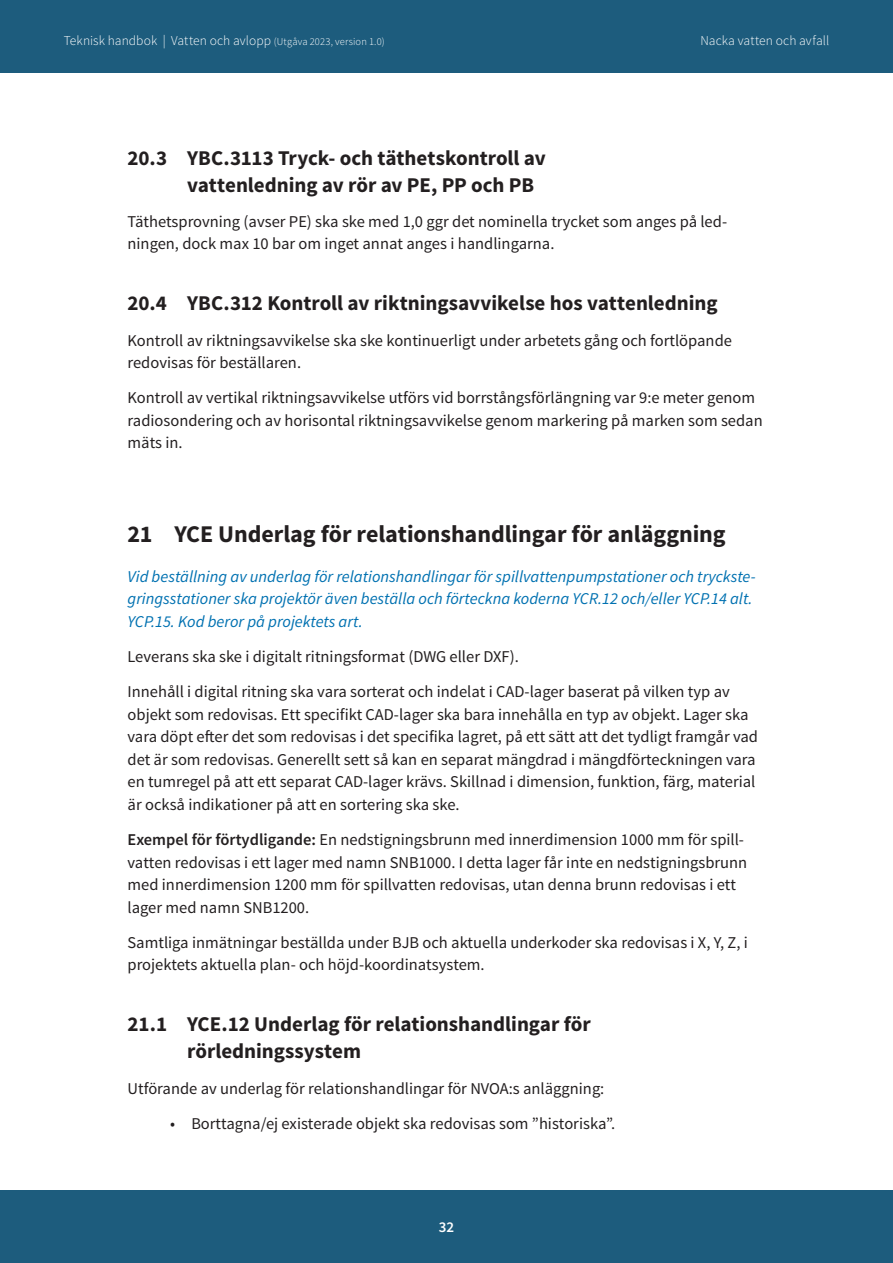
<style>
.page{position:relative;width:893px;height:1263px;background:#fff}
.page>*{position:absolute;margin:0;border:0;box-sizing:border-box;transform-origin:0 0}
.t1{font:700 24px "Source Sans Pro";letter-spacing:-.005em;color:#231f20}
.t2{font:700 21px/27px "Source Sans Pro";letter-spacing:-.005em;color:#231f20}
.t3{font:16.5px/22.5px "Source Sans Pro";color:#231f20}
.t4{font:italic 16.5px/22.5px "Source Sans Pro";color:#0071b1}
.t5{font:600 15px "Source Sans Pro";color:#fff}
.t6{font:300 13.5px "Source Sans Pro";letter-spacing:.005em;color:#fff}
.s1{font-size:10.5px}
.s2{font-weight:600}
</style>
<div class="page">
<div style="left:0;top:1191px;width:893px;height:72px;background:#1d5c7d"></div>
<div style="left:0;top:0;width:893px;height:72px;background:#1d5c7d"></div>
<p class="t6" style="left:64px;top:32px;width:322px">Teknisk handbok | Vatten och avlopp <span class="s1">(Utgåva 2023, version 1.0)</span></p>
<p class="t6" style="left:700px;top:32px;width:130px">Nacka vatten och avfall</p>
<p class="t2" style="left:187px;top:145px;width:360px;text-indent:-60px">20.3 YBC.3113 Tryck- och täthetskontroll av vattenledning av rör av PE, PP och PB</p>
<p class="t3" style="left:128px;top:210px;width:601px">Täthetsprovning (avser PE) ska ske med 1,0 ggr det nominella trycket som anges på led&shy;ningen, dock max 10 bar om inget annat anges i handlingarna.</p>
<p class="t2" style="left:128px;top:291px;width:591px">20.4 YBC.312 Kontroll av riktningsavvikelse hos vattenledning</p>
<p class="t3" style="left:128px;top:329px;width:606px">Kontroll av riktningsavvikelse ska ske kontinuerligt under arbetets gång och fortlöpande redovisas för beställaren.</p>
<p class="t3" style="left:128px;top:387px;width:637px">Kontroll av vertikal riktningsavvikelse utförs vid borrstångsförlängning var 9:e meter genom radiosondering och av horisontal riktningsavvikelse genom markering på marken som sedan mäts in.</p>
<h1 class="t1" style="left:128px;top:519px;width:600px">21 YCE Underlag för relationshandlingar för anläggning</h1>
<p class="t4" style="left:128px;top:565px;width:630px">Vid beställning av underlag för relationshandlingar för spillvattenpumpstationer och tryckste&shy;gringsstationer ska projektör även beställa och förteckna koderna YCR.12 och/eller YCP.14 alt.<br>YCP.15. Kod beror på projektets art.</p>
<p class="t3" style="left:128px;top:639px;width:604px;line-height:35.2px">Leverans ska ske i digitalt ritningsformat (DWG eller DXF).<br>Innehåll i digital ritning ska vara sorterat och indelat i CAD-lager baserat på vilken typ av</p>
<p class="t3" style="left:128px;top:703px;width:632px">objekt som redovisas. Ett specifikt CAD-lager ska bara innehålla en typ av objekt. Lager ska vara döpt efter det som redovisas i det specifika lagret, på ett sätt att det tydligt framgår vad det är som redovisas. Generellt sett så kan en separat mängdrad i mängdförteckningen vara en tumregel på att ett separat CAD-lager krävs. Skillnad i dimension, funktion, färg, material är också indikationer på att en sortering ska ske.</p>
<p class="t3" style="left:128px;top:829px;width:621px"><span class="s2">Exempel för förtydligande:</span> En nedstigningsbrunn med innerdimension 1000 mm för spill&shy;vatten redovisas i ett lager med namn SNB1000. I detta lager får inte en nedstigningsbrunn med innerdimension 1200 mm för spillvatten redovisas, utan denna brunn redovisas i ett lager med namn SNB1200.</p>
<p class="t3" style="left:128px;top:931px;width:622px">Samtliga inmätningar beställda under BJB och aktuella underkoder ska redovisas i X, Y, Z, i projektets aktuella plan- och höjd-koordinatsystem.</p>
<p class="t2" style="left:187px;top:1011px;width:405px;text-indent:-60px">21.1 YCE.12 Underlag för relationshandlingar för rörledningssystem</p>
<p class="t3" style="left:128px;top:1077px;width:478px">Utförande av underlag för relationshandlingar för NVOA:s anläggning:</p>
<p class="t3" style="left:170px;top:1112px;width:447px">• Borttagna/ej existerade objekt ska redovisas som ”historiska”.</p>
<p class="t5" style="left:439px;top:1218px;width:17px">32</p>
</div>
